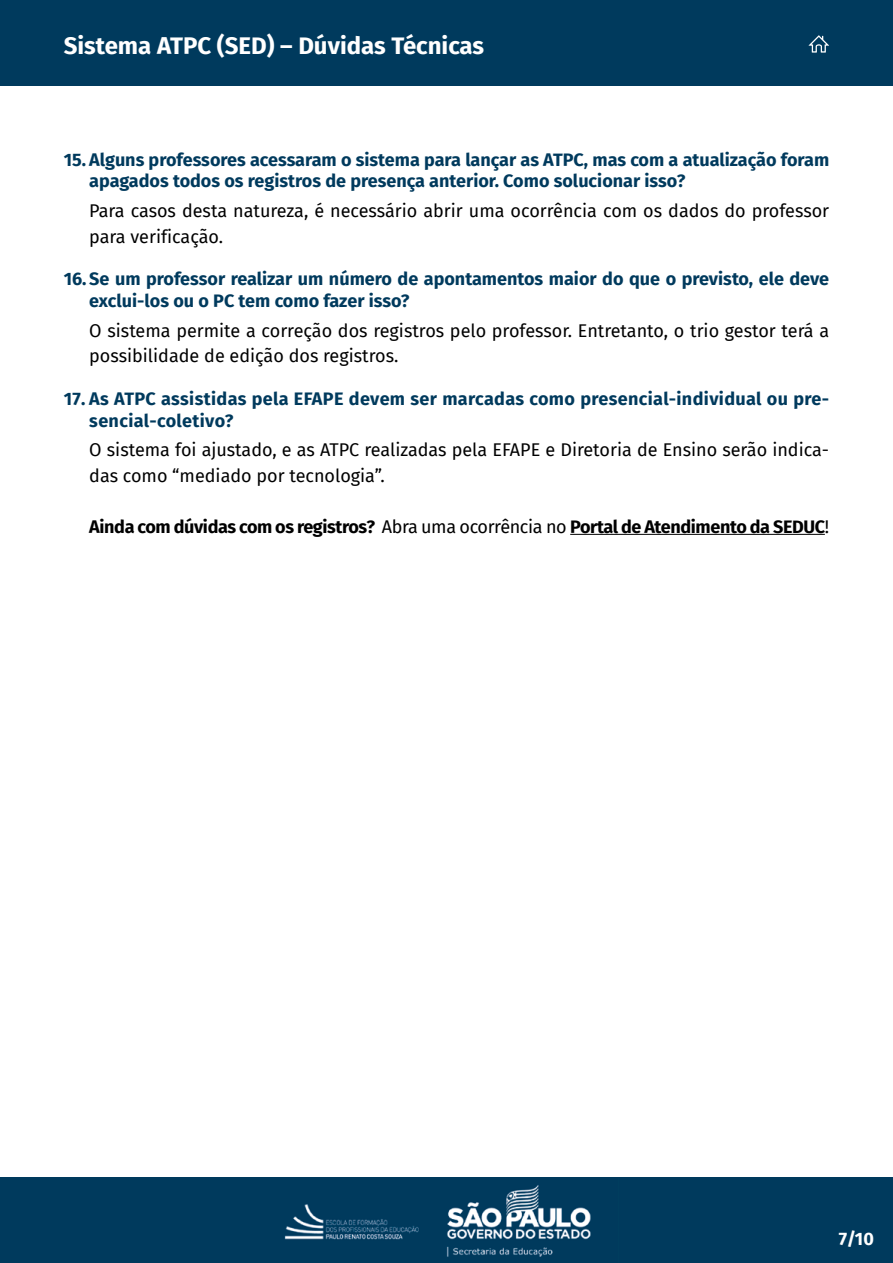
<style>
.page{position:relative;width:893px;height:1263px;background:#fff}
.page>*{position:absolute;margin:0;border:0;box-sizing:border-box;transform-origin:0 0}
.t1{font:700 24px "Fira Sans";color:#fff}
.t2{font:18px/25.5px "Fira Sans";color:#000}
.t3{font:700 18px/21.6px "Fira Sans";color:#003a5d}
.t4{font:700 18px/21.6px "Fira Sans";letter-spacing:.02em;color:#003a5d}
.t5{font:700 18px "Fira Sans";letter-spacing:-.02em;color:#000}
.t6{font:700 18px "Fira Sans";color:#fff}
.s1{font-weight:400}
</style>
<div class="page">
<div style="left:0;top:0;width:893px;height:85px;background:#003a5d"></div>
<div style="left:0;top:1178px;width:893px;height:85px;background:#003a5d"></div>
<img style="left:284px;top:1185px;width:307px;height:72px">
<svg style="left:808px;top:35px;width:21px;height:18px"></svg>
<hr style="left:570px;top:534px;width:255px;height:1px;background:#000">
<h1 class="t1" style="left:64px;top:25px;width:422px">Sistema ATPC (SED) – Dúvidas Técnicas</h1>
<p class="t3" style="left:89px;top:147px;width:741px;text-indent:-26px">15. Alguns professores acessaram o sistema para lançar as ATPC, mas com a atualização foram apagados todos os registros de presença anterior. Como solucionar isso?</p>
<p class="t2" style="left:89px;top:197px;width:741px">Para casos desta natureza, é necessário abrir uma ocorrência com os dados do professor para verificação.</p>
<p class="t3" style="left:89px;top:267px;width:741px;text-indent:-26px">16. Se um professor realizar um número de apontamentos maior do que o previsto, ele deve exclui-los ou o PC tem como fazer isso?</p>
<p class="t2" style="left:89px;top:317px;width:741px">O sistema permite a correção dos registros pelo professor. Entretanto, o trio gestor terá a possibilidade de edição dos registros.</p>
<p class="t4" style="left:89px;top:387px;width:741px;text-indent:-26px">17. As ATPC assistidas pela EFAPE devem ser marcadas como presencial-individual ou pre&shy;sencial-coletivo?</p>
<p class="t2" style="left:89px;top:437px;width:741px">O sistema foi ajustado, e as ATPC realizadas pela EFAPE e Diretoria de Ensino serão indica&shy;das como “mediado por tecnologia”.</p>
<p class="t5" style="left:89px;top:512px;width:741px">Ainda com dúvidas com os registros? <span class="s1">Abra uma ocorrência no</span> Portal de Atendimento da SEDUC<span class="s1">!</span></p>
<p class="t6" style="left:839px;top:1223px;width:36px">7/10</p>
</div>
